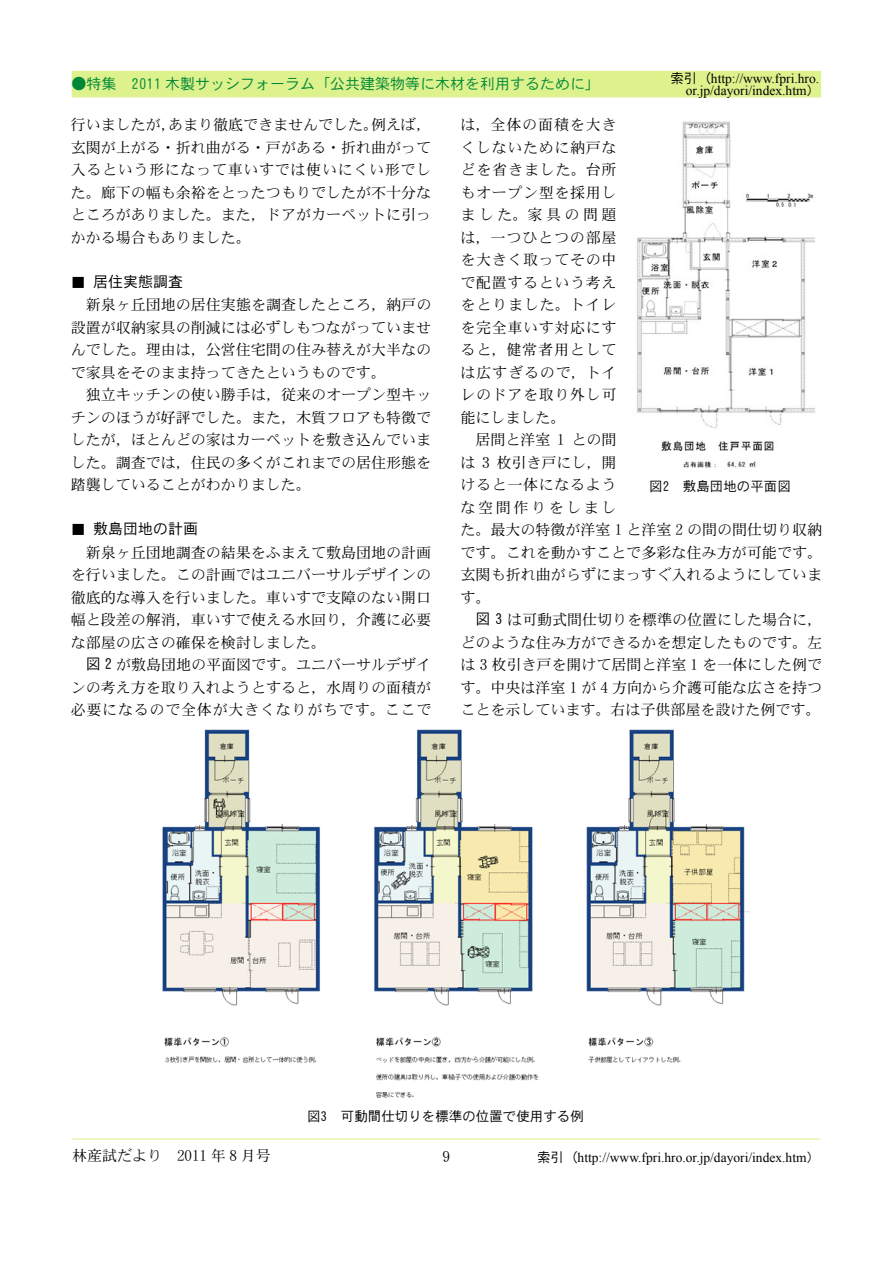
<style>
.page{position:relative;width:893px;height:1263px;background:#fff}
.page>*{position:absolute;margin:0;border:0;box-sizing:border-box;transform-origin:0 0}
.t1{font:15px/22.5px "DFHS Mincho W3 WIN RKSJ H";color:#000;text-align:justify}
.t2{font:15px "DFHS Mincho W3 WIN RKSJ H";letter-spacing:.045em;color:#000}
.t3{font:15px "DFHS Mincho W3 WIN RKSJ H";letter-spacing:.055em;color:#000}
.t4{font:15px "DFHS Gothic W3 WIN RKSJ H";color:#008837}
.t5{font:15px "DFHS Mincho W3 WIN RKSJ H";letter-spacing:.05em;color:#000}
.t6{font:15px "DFHS Mincho W3 WIN RKSJ H";letter-spacing:.235em;color:#000}
.t7{font:15px "DFHS Mincho W3 WIN RKSJ H";letter-spacing:.175em;color:#000}
.t8{font:15px "DFHS Gothic W3 WIN RKSJ H";color:#000}
.t9{font:13.5px/12px "Times New Roman";color:#000;text-align:right}
.t10{font:13.5px "DFHS Gothic W3 WIN RKSJ H";color:#000}
.s1{font-family:"DFHS Gothic W3 WIN RKSJ H"}
.s2{font-family:"MS Gothic"}
.s3{font-family:"DFHS Mincho W3 WIN RKSJ H"}
</style>
<div class="page">
<img style="left:162px;top:729px;width:587px;height:369px">
<img style="left:637px;top:121px;width:178px;height:347px">
<svg style="left:72px;top:1138px;width:749px;height:2px"></svg>
<div style="left:72px;top:71px;width:749px;height:26px;background:#ddf18d"></div>
<p class="t4" style="left:72px;top:76px;width:530px">●特集　2011 木製サッシフォーラム「公共建築物等に木材を利用するために」</p>
<p class="t9" style="left:670px;top:73px;width:151px"><span class="s1">索引（</span>http://www.fpri.hro. or.jp/dayori/index.htm<span class="s2">）</span></p>
<p class="t1" style="left:71px;top:114px;width:362px">行いましたが，あまり徹底できませんでした。例えば，玄関が上がる・折れ曲がる・戸がある・折れ曲がって入るという形になって車いすでは使いにくい形でした。廊下の幅も余裕をとったつもりでしたが不十分なところがありました。また，ドアがカーペットに引っかかる場合もありました。</p>
<p class="t1" style="left:71px;top:271px;width:362px;text-align:left">■ <span class="s1">居住実態調査<br></span>　新泉ヶ丘団地の居住実態を調査したところ，納戸の設置が収納家具の削減には必ずしもつながっていませんでした。理由は，公営住宅間の住み替えが大半なので家具をそのまま持ってきたというものです。<br>　独立キッチンの使い勝手は，従来のオープン型キッチンのほうが好評でした。また，木質フロアも特徴でしたが，ほとんどの家はカーペットを敷き込んでいました。調査では，住民の多くがこれまでの居住形態を踏襲していることがわかりました。</p>
<p class="t8" style="left:71px;top:521px;width:129px"><span class="s3">■</span> 敷島団地の計画</p>
<p class="t1" style="left:71px;top:541px;width:362px">　新泉ヶ丘団地調査の結果をふまえて敷島団地の計画</p>
<p class="t1" style="left:71px;top:564px;width:362px">を行いました。この計画ではユニバーサルデザインの</p>
<p class="t1" style="left:71px;top:586px;width:362px">徹底的な導入を行いました。車いすで支障のない開口</p>
<p class="t1" style="left:71px;top:609px;width:362px">幅と段差の解消，車いすで使える水回り，介護に必要</p>
<p class="t1" style="left:71px;top:631px;width:256px">な部屋の広さの確保を検討しました。</p>
<p class="t1" style="left:86px;top:654px;width:347px"><span class="s1">図 2</span> が敷島団地の平面図です。ユニバーサルデザイ</p>
<p class="t1" style="left:71px;top:676px;width:362px">ンの考え方を取り入れようとすると，水周りの面積が</p>
<p class="t5" style="left:71px;top:702px;width:362px">必要になるので全体が大きくなりがちです。ここで</p>
<p class="t3" style="left:461px;top:117px;width:157px">は，全体の面積を大き</p>
<p class="t2" style="left:461px;top:140px;width:157px">くしないために納戸な</p>
<p class="t3" style="left:461px;top:162px;width:157px">どを省きました。台所</p>
<p class="t2" style="left:461px;top:185px;width:157px">もオープン型を採用し</p>
<p class="t6" style="left:461px;top:207px;width:157px">ました。家具の問題</p>
<p class="t3" style="left:461px;top:230px;width:157px">は，一つひとつの部屋</p>
<p class="t2" style="left:461px;top:252px;width:157px">を大きく取ってその中</p>
<p class="t2" style="left:461px;top:275px;width:157px">で配置するという考え</p>
<p class="t3" style="left:461px;top:297px;width:157px">をとりました。トイレ</p>
<p class="t2" style="left:461px;top:320px;width:157px">を完全車いす対応にす</p>
<p class="t3" style="left:461px;top:342px;width:157px">ると，健常者用として</p>
<p class="t3" style="left:461px;top:365px;width:157px">は広すぎるので，トイ</p>
<p class="t2" style="left:461px;top:387px;width:157px">レのドアを取り外し可</p>
<p class="t1" style="left:461px;top:406px;width:106px">能にしました。</p>
<p class="t1" style="left:461px;top:429px;width:157px">　居間と洋室 1 との間</p>
<p class="t1" style="left:461px;top:451px;width:157px">は 3 枚引き戸にし，開</p>
<p class="t2" style="left:461px;top:477px;width:157px">けると一体になるよう</p>
<p class="t7" style="left:461px;top:500px;width:157px">な空間作りをしまし</p>
<p class="t1" style="left:461px;top:519px;width:363px">た。最大の特徴が洋室 1 と洋室 2 の間の間仕切り収納</p>
<p class="t1" style="left:461px;top:541px;width:363px">です。これを動かすことで多彩な住み方が可能です。</p>
<p class="t1" style="left:461px;top:564px;width:363px">玄関も折れ曲がらずにまっすぐ入れるようにしていま</p>
<p class="t1" style="left:461px;top:586px;width:31px">す。</p>
<p class="t1" style="left:476px;top:609px;width:348px"><span class="s1">図 3</span> は可動式間仕切りを標準の位置にした場合に，</p>
<p class="t1" style="left:461px;top:631px;width:363px">どのような住み方ができるかを想定したものです。左</p>
<p class="t1" style="left:461px;top:654px;width:363px">は 3 枚引き戸を開けて居間と洋室 1 を一体にした例で</p>
<p class="t1" style="left:461px;top:676px;width:363px">す。中央は洋室 1 が 4 方向から介護可能な広さを持つ</p>
<p class="t1" style="left:461px;top:699px;width:361px">ことを示しています。右は子供部屋を設けた例です。</p>
<p class="t10" style="left:649px;top:479px;width:143px">図2　敷島団地の平面図</p>
<p class="t10" style="left:307px;top:1109px;width:278px">図3　可動間仕切りを標準の位置で使用する例</p>
<p class="t1" style="left:72px;top:1144px;width:200px">林産試だより　2011 年 8 月号</p>
<p class="t1" style="left:442px;top:1145px;width:9px">9</p>
<p class="t9" style="left:537px;top:1151px;width:284px"><span class="s1">索引（</span>http://www.fpri.hro.or.jp/dayori/index.htm<span class="s2">）</span></p>
</div>
